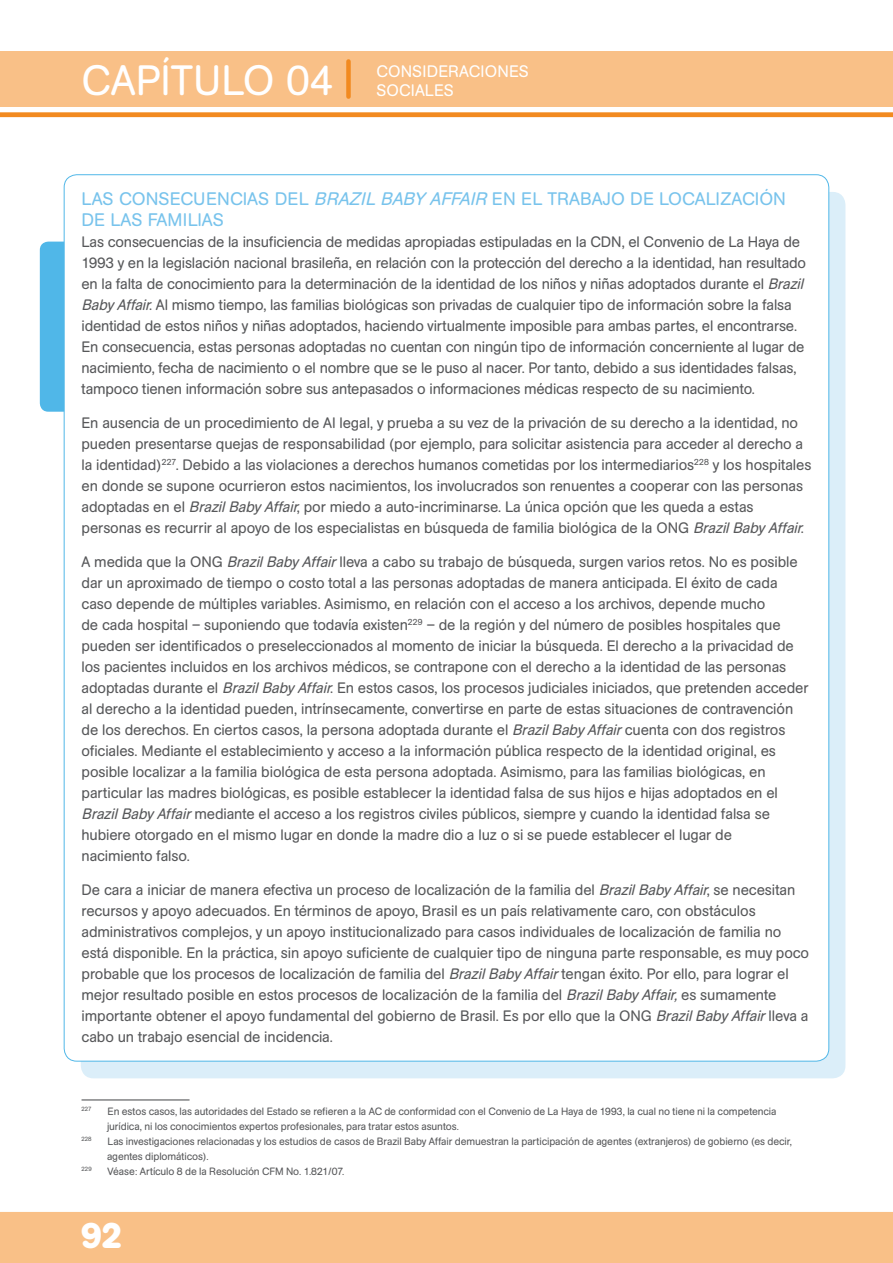
<style>
.page{position:relative;width:893px;height:1263px;background:#fff}
.page>*{position:absolute;margin:0;border:0;box-sizing:border-box;transform-origin:0 0}
.t1{font:42px "AG Book Rounded";color:#fff}
.t2{font:700 35.7px "AG Book Rounded";color:#fff}
.t3{font:18px/21px "AG Book Rounded";color:#78c3ec}
.t4{font:16.5px/19.8px "AG Book Rounded";letter-spacing:.01em;color:#fff}
.t5{font:15px/21px "AG Book Rounded";letter-spacing:-.01em;color:#57585a}
.t6{font:10.5px/15px "AG Book Rounded";letter-spacing:-.01em;color:#57585a}
.t7{font:6.15px "AG Book Rounded";letter-spacing:.005em;color:#57585a}
.s1{font-style:italic}
</style>
<div class="page">
<div style="left:81px;top:192px;width:764px;height:886px;background:#dbeef9;border-radius:13px"></div>
<div style="left:40px;top:242px;width:32px;height:170px;background:#50b7e8;border-radius:9px"></div>
<div style="left:64px;top:175px;width:765px;height:886px;background:#fff;border-radius:13px"></div>
<div style="left:0;top:1214px;width:893px;height:49px;background:#f9c087"></div>
<hr style="left:0;top:1212px;width:893px;height:4px;background:#f9c087">
<div style="left:0;top:51px;width:893px;height:56px;background:#f9c087"></div>
<hr style="left:0;top:113px;width:893px;height:4px;background:#f28a20">
<div style="left:346px;top:61px;width:5px;height:36px;background:#f28a20"></div>
<hr style="left:82px;top:1099px;width:108px;height:1px;background:#57585a">
<h1 class="t1" style="left:82px;top:57px;width:254px">CAPÍTULO 04</h1>
<h1 class="t1" style="left:308px;top:57px;width:25px">1</h1>
<p class="t4" style="left:376px;top:61px;width:297px">CONSIDERACIONES INTRODUCTORIAS<br>E HISTÓRICAS</p>
<p class="t4" style="left:376px;top:81px;width:79px">SOCIALES</p>
<p class="t3" style="left:82px;top:189px;width:706px">LAS CONSECUENCIAS DEL <span class="s1">BRAZIL BABY AFFAIR</span> EN EL TRABAJO DE LOCALIZACIÓN<br>DE LAS FAMILIAS</p>
<p class="t5" style="left:82px;top:232px;width:727px">Las consecuencias de la insuficiencia de medidas apropiadas estipuladas en la CDN, el Convenio de La Haya de 1993 y en la legislación nacional brasileña, en relación con la protección del derecho a la identidad, han resultado en la falta de conocimiento para la determinación de la identidad de los niños y niñas adoptados durante el <span class="s1">Brazil BabyAffair</span>. Al mismo tiempo, las familias biológicas son privadas de cualquier tipo de información sobre la falsa identidad de estos niños y niñas adoptados, haciendo virtualmente imposible para ambas partes, el encontrarse.<br>En consecuencia, estas personas adoptadas no cuentan con ningún tipo de información concerniente al lugar de nacimiento, fecha de nacimiento o el nombre que se le puso al nacer. Por tanto, debido a sus identidades falsas, tampoco tienen información sobre sus antepasados o informaciones médicas respecto de su nacimiento.</p>
<p class="t5" style="left:82px;top:412px;width:731px">En ausencia de un procedimiento de AI legal, y prueba a su vez de la privación de su derecho a la identidad, no pueden presentarse quejas de responsabilidad (por ejemplo, para solicitar asistencia para acceder al derecho a la identidad)<sup>227</sup>. Debido a las violaciones a derechos humanos cometidas por los intermediarios<sup>228</sup> y los hospitales en donde se supone ocurrieron estos nacimientos, los involucrados son renuentes a cooperar con las personas adoptadas en el <span class="s1">BrazilBabyAffair</span>, por miedo a auto-incriminarse. La única opción que les queda a estas personas es recurrir al apoyo de los especialistas en búsqueda de familia biológica de la ONG <span class="s1">BrazilBabyAffair</span>.</p>
<p class="t5" style="left:82px;top:551px;width:728px">A medida que la ONG <span class="s1">BrazilBabyAffair</span>lleva a cabo su trabajo de búsqueda, surgen varios retos. No es posible dar un aproximado de tiempo o costo total a las personas adoptadas de manera anticipada. El éxito de cada caso depende de múltiples variables. Asimismo, en relación con el acceso a los archivos, depende mucho<br>de cada hospital – suponiendo que todavía existen<sup>229</sup> – de la región y del número de posibles hospitales que pueden ser identificados o preseleccionados al momento de iniciar la búsqueda. El derecho a la privacidad de los pacientes incluidos en los archivos médicos, se contrapone con el derecho a la identidad de las personas adoptadas durante el <span class="s1">BrazilBabyAffair</span>. En estos casos, los procesos judiciales iniciados, que pretenden acceder al derecho a la identidad pueden, intrínsecamente, convertirse en parte de estas situaciones de contravención de los derechos. En ciertos casos, la persona adoptada durante el <span class="s1">BrazilBabyAffair</span>cuenta con dos registros oficiales. Mediante el establecimiento y acceso a la información pública respecto de la identidad original, es posible localizar a la familia biológica de esta persona adoptada. Asimismo, para las familias biológicas, en particular las madres biológicas, es posible establecer la identidad falsa de sus hijos e hijas adoptados en el <span class="s1">BrazilBabyAffair</span>mediante el acceso a los registros civiles públicos, siempre y cuando la identidad falsa se hubiere otorgado en el mismo lugar en donde la madre dio a luz o si se puede establecer el lugar de<br>nacimiento falso.</p>
<p class="t5" style="left:82px;top:879px;width:729px">De cara a iniciar de manera efectiva un proceso de localización de la familia del <span class="s1">BrazilBabyAffair</span>, se necesitan recursos y apoyo adecuados. En términos de apoyo, Brasil es un país relativamente caro, con obstáculos administrativos complejos, y un apoyo institucionalizado para casos individuales de localización de familia no está disponible. En la práctica, sin apoyo suficiente de cualquier tipo de ninguna parte responsable, es muy poco probable que los procesos de localización de familia del <span class="s1">BrazilBabyAffair</span>tengan éxito. Por ello, para lograr el mejor resultado posible en estos procesos de localización de la familia del <span class="s1">BrazilBabyAffair,</span>es sumamente importante obtener el apoyo fundamental del gobierno de Brasil. Es por ello que la ONG <span class="s1">BrazilBabyAffair</span>lleva a cabo un trabajo esencial de incidencia.</p>
<p class="t7" style="left:82px;top:1106px;width:12px">227</p>
<p class="t6" style="left:107px;top:1104px;width:671px">En estos casos, las autoridades del Estado se refieren a la AC de conformidad con el Convenio de La Haya de 1993, la cual no tiene ni la competencia jurídica, ni los conocimientos expertos profesionales, para tratar estos asuntos.</p>
<p class="t7" style="left:82px;top:1136px;width:12px">228</p>
<p class="t6" style="left:107px;top:1134px;width:686px">Las investigaciones relacionadas y los estudios de casos de Brazil Baby Affair demuestran la participación de agentes (extranjeros) de gobierno (es decir, agentes diplomáticos).</p>
<p class="t7" style="left:82px;top:1166px;width:12px">229</p>
<p class="t6" style="left:108px;top:1164px;width:238px">Véase: Artículo 8 de la Resolución CFM No. 1.821/07.</p>
<h2 class="t2" style="left:81px;top:1215px;width:44px">92</h2>
</div>
